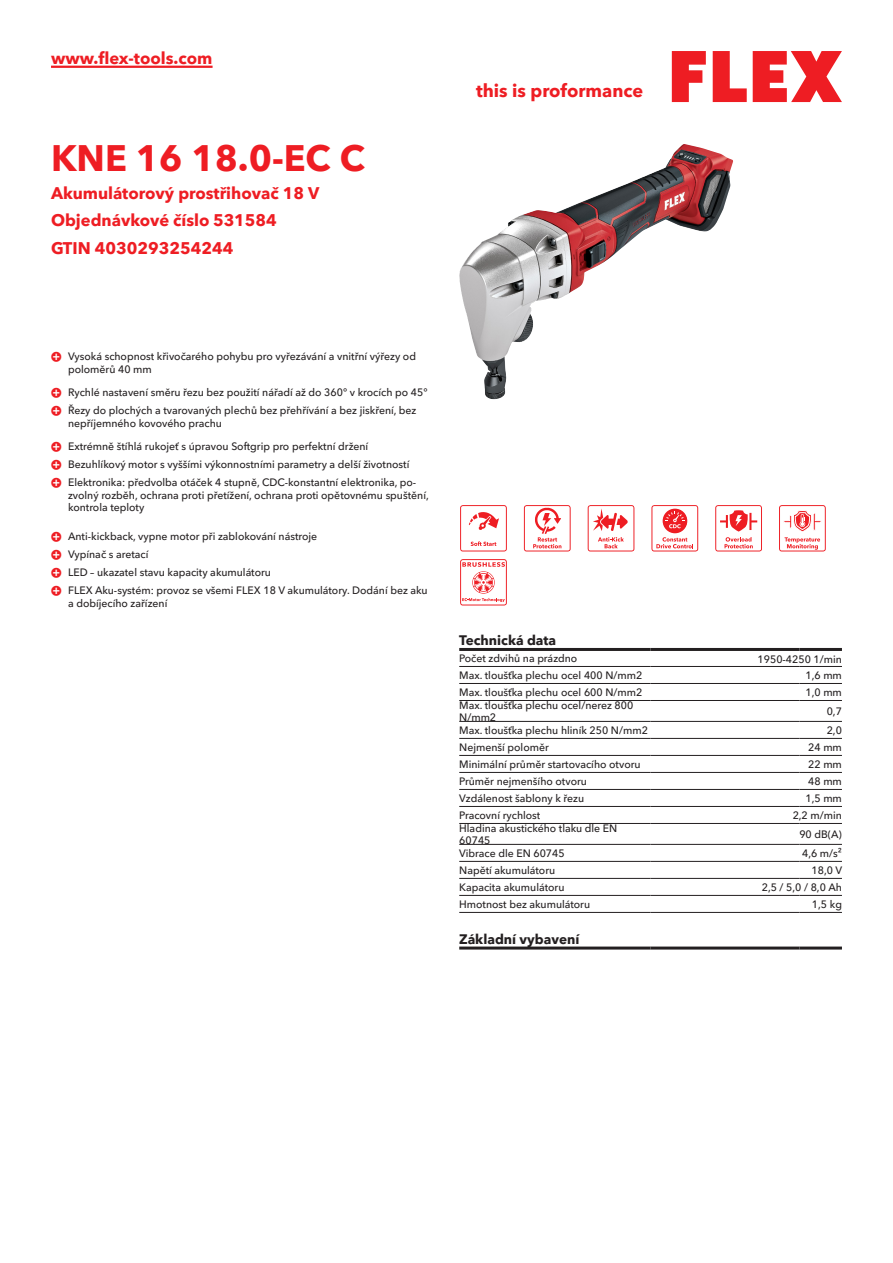
<style>
.page{position:relative;width:893px;height:1263px;background:#fff}
.page>*{position:absolute;margin:0;border:0;box-sizing:border-box;transform-origin:0 0}
.CB_AF_Product-name{font:700 36px "Avenir Next W1 G";color:#ee1d23}
.t1{font:700 18px "Avenir Next W1 G";color:#ee1d23}
.CB_AF_Product-short{font:700 16.5px "Avenir Next W1 G";color:#ee1d23}
.CB_AF_Order-number{font:700 16.5px "Avenir Next W1 G";color:#ee1d23}
.CB_AF_Table-headline{font:700 13.5px "Avenir Next W1 G";color:#231f20}
.CB_AF_Table-specific{font:500 10.5px/12.6px "Avenir Next W1 G";color:#231f20}
</style>
<div class="page">
<svg style="left:672px;top:51px;width:34px;height:51px"></svg>
<svg style="left:713px;top:51px;width:34px;height:51px"></svg>
<svg style="left:753px;top:51px;width:89px;height:51px"></svg>
<hr style="left:51px;top:66px;width:162px;height:2px;background:#ee1d23">
<img style="left:459px;top:144px;width:225px;height:255px">
<hr style="left:459px;top:666px;width:192px;height:1px;background:#231f20">
<hr style="left:651px;top:666px;width:148px;height:1px;background:#231f20">
<hr style="left:799px;top:666px;width:43px;height:1px;background:#231f20">
<hr style="left:459px;top:683px;width:192px;height:1px;background:#231f20">
<hr style="left:651px;top:683px;width:148px;height:1px;background:#231f20">
<hr style="left:799px;top:683px;width:43px;height:1px;background:#231f20">
<hr style="left:459px;top:700px;width:192px;height:1px;background:#231f20">
<hr style="left:651px;top:700px;width:148px;height:1px;background:#231f20">
<hr style="left:799px;top:700px;width:43px;height:1px;background:#231f20">
<hr style="left:459px;top:721px;width:192px;height:1px;background:#231f20">
<hr style="left:651px;top:721px;width:148px;height:1px;background:#231f20">
<hr style="left:799px;top:721px;width:43px;height:1px;background:#231f20">
<hr style="left:459px;top:738px;width:192px;height:1px;background:#231f20">
<hr style="left:651px;top:738px;width:148px;height:1px;background:#231f20">
<hr style="left:799px;top:738px;width:43px;height:1px;background:#231f20">
<hr style="left:459px;top:755px;width:192px;height:1px;background:#231f20">
<hr style="left:651px;top:755px;width:148px;height:1px;background:#231f20">
<hr style="left:799px;top:755px;width:43px;height:1px;background:#231f20">
<hr style="left:459px;top:772px;width:192px;height:1px;background:#231f20">
<hr style="left:651px;top:772px;width:148px;height:1px;background:#231f20">
<hr style="left:799px;top:772px;width:43px;height:1px;background:#231f20">
<hr style="left:459px;top:789px;width:192px;height:1px;background:#231f20">
<hr style="left:651px;top:789px;width:148px;height:1px;background:#231f20">
<hr style="left:799px;top:789px;width:43px;height:1px;background:#231f20">
<hr style="left:459px;top:806px;width:192px;height:1px;background:#231f20">
<hr style="left:651px;top:806px;width:148px;height:1px;background:#231f20">
<hr style="left:799px;top:806px;width:43px;height:1px;background:#231f20">
<hr style="left:459px;top:823px;width:192px;height:1px;background:#231f20">
<hr style="left:651px;top:823px;width:148px;height:1px;background:#231f20">
<hr style="left:799px;top:823px;width:43px;height:1px;background:#231f20">
<hr style="left:459px;top:844px;width:192px;height:1px;background:#231f20">
<hr style="left:651px;top:844px;width:148px;height:1px;background:#231f20">
<hr style="left:799px;top:844px;width:43px;height:1px;background:#231f20">
<hr style="left:459px;top:861px;width:192px;height:1px;background:#231f20">
<hr style="left:651px;top:861px;width:148px;height:1px;background:#231f20">
<hr style="left:799px;top:861px;width:43px;height:1px;background:#231f20">
<hr style="left:459px;top:878px;width:192px;height:1px;background:#231f20">
<hr style="left:651px;top:878px;width:148px;height:1px;background:#231f20">
<hr style="left:799px;top:878px;width:43px;height:1px;background:#231f20">
<hr style="left:459px;top:895px;width:192px;height:1px;background:#231f20">
<hr style="left:651px;top:895px;width:148px;height:1px;background:#231f20">
<hr style="left:799px;top:895px;width:43px;height:1px;background:#231f20">
<hr style="left:459px;top:912px;width:192px;height:1px;background:#231f20">
<hr style="left:651px;top:912px;width:148px;height:1px;background:#231f20">
<hr style="left:799px;top:912px;width:43px;height:1px;background:#231f20">
<hr style="left:459px;top:648px;width:192px;height:3px;background:#231f20">
<hr style="left:651px;top:648px;width:148px;height:3px;background:#231f20">
<hr style="left:799px;top:648px;width:43px;height:3px;background:#231f20">
<hr style="left:459px;top:946px;width:192px;height:3px;background:#231f20">
<hr style="left:651px;top:946px;width:148px;height:3px;background:#231f20">
<hr style="left:799px;top:946px;width:43px;height:3px;background:#231f20">
<svg style="left:460px;top:505px;width:47px;height:46px"></svg>
<svg style="left:524px;top:505px;width:47px;height:46px"></svg>
<svg style="left:588px;top:505px;width:46px;height:46px"></svg>
<svg style="left:651px;top:505px;width:47px;height:46px"></svg>
<svg style="left:715px;top:505px;width:47px;height:46px"></svg>
<svg style="left:779px;top:505px;width:47px;height:46px"></svg>
<svg style="left:460px;top:559px;width:47px;height:46px"></svg>
<h3 class="CB_AF_Product-short" style="left:51px;top:45px;width:163px">www.flex-tools.com</h3>
<p class="CB_AF_Product-name" style="left:51px;top:130px;width:315px">KNE 16 18.0-EC C</p>
<p class="CB_AF_Product-short" style="left:51px;top:180px;width:270px">Akumulátorový prostřihovač 18 V</p>
<p class="CB_AF_Order-number" style="left:51px;top:207px;width:227px">Objednávkové číslo 531584</p>
<p class="CB_AF_Order-number" style="left:51px;top:235px;width:184px">GTIN 4030293254244</p>
<h2 class="t1" style="left:476px;top:77px;width:169px">this is proformance</h2>
<p class="CB_AF_Table-specific" style="left:68px;top:349px;width:349px">Vysoká schopnost křivočarého pohybu pro vyřezávání a vnitřní výřezy od poloměrů 40 mm</p>
<p class="CB_AF_Table-specific" style="left:68px;top:385px;width:361px">Rychlé nastavení směru řezu bez použití nářadí až do 360° v krocích po 45°</p>
<p class="CB_AF_Table-specific" style="left:68px;top:403px;width:350px">Řezy do plochých a tvarovaných plechů bez přehřívání a bez jiskření, bez nepříjemného kovového prachu</p>
<p class="CB_AF_Table-specific" style="left:68px;top:439px;width:302px">Extrémně štíhlá rukojeť s úpravou Softgrip pro perfektní držení</p>
<p class="CB_AF_Table-specific" style="left:68px;top:457px;width:343px">Bezuhlíkový motor s vyššími výkonnostními parametry a delší životností</p>
<p class="CB_AF_Table-specific" style="left:68px;top:475px;width:362px">Elektronika: předvolba otáček 4 stupně, CDC-konstantní elektronika, po&shy;zvolný rozběh, ochrana proti přetížení, ochrana proti opětovnému spuštění, kontrola teploty</p>
<p class="CB_AF_Table-specific" style="left:68px;top:529px;width:251px">Anti-kickback, vypne motor při zablokování nástroje</p>
<p class="CB_AF_Table-specific" style="left:68px;top:547px;width:82px">Vypínač s aretací</p>
<p class="CB_AF_Table-specific" style="left:68px;top:565px;width:204px">LED – ukazatel stavu kapacity akumulátoru</p>
<p class="CB_AF_Table-specific" style="left:68px;top:583px;width:361px">FLEX Aku-systém: provoz se všemi FLEX 18 V akumulátory. Dodání bez aku a dobíjecího zařízení</p>
<p class="CB_AF_Table-headline" style="left:459px;top:630px;width:98px">Technická data</p>
<p class="CB_AF_Table-specific" style="left:459px;top:651px;width:120px">Počet zdvihů na prázdno</p>
<p class="CB_AF_Table-specific" style="left:758px;top:652px;width:86px">1950-4250 1/min</p>
<p class="CB_AF_Table-specific" style="left:459px;top:668px;width:185px">Max. tloušťka plechu ocel 400 N/mm2</p>
<p class="CB_AF_Table-specific" style="left:805px;top:668px;width:38px">1,6 mm</p>
<p class="CB_AF_Table-specific" style="left:459px;top:685px;width:185px">Max. tloušťka plechu ocel 600 N/mm2</p>
<p class="CB_AF_Table-specific" style="left:805px;top:685px;width:38px">1,0 mm</p>
<p class="CB_AF_Table-specific" style="left:459px;top:698px;width:176px">Max. tloušťka plechu ocel/nerez 800<br>N/mm2</p>
<p class="CB_AF_Table-specific" style="left:827px;top:704px;width:17px">0,7</p>
<p class="CB_AF_Table-specific" style="left:459px;top:723px;width:190px">Max. tloušťka plechu hliník 250 N/mm2</p>
<p class="CB_AF_Table-specific" style="left:827px;top:723px;width:17px">2,0</p>
<p class="CB_AF_Table-specific" style="left:459px;top:740px;width:91px">Nejmenší poloměr</p>
<p class="CB_AF_Table-specific" style="left:808px;top:740px;width:35px">24 mm</p>
<p class="CB_AF_Table-specific" style="left:459px;top:757px;width:183px">Minimální průměr startovacího otvoru</p>
<p class="CB_AF_Table-specific" style="left:808px;top:757px;width:35px">22 mm</p>
<p class="CB_AF_Table-specific" style="left:459px;top:774px;width:129px">Průměr nejmenšího otvoru</p>
<p class="CB_AF_Table-specific" style="left:808px;top:774px;width:35px">48 mm</p>
<p class="CB_AF_Table-specific" style="left:459px;top:791px;width:126px">Vzdálenost šablony k řezu</p>
<p class="CB_AF_Table-specific" style="left:805px;top:791px;width:38px">1,5 mm</p>
<p class="CB_AF_Table-specific" style="left:459px;top:808px;width:83px">Pracovní rychlost</p>
<p class="CB_AF_Table-specific" style="left:793px;top:808px;width:51px">2,2 m/min</p>
<p class="CB_AF_Table-specific" style="left:459px;top:821px;width:160px">Hladina akustického tlaku dle EN<br>60745</p>
<p class="CB_AF_Table-specific" style="left:799px;top:827px;width:44px">90 dB(A)</p>
<p class="CB_AF_Table-specific" style="left:459px;top:846px;width:107px">Vibrace dle EN 60745</p>
<p class="CB_AF_Table-specific" style="left:802px;top:846px;width:41px">4,6 m/s²</p>
<p class="CB_AF_Table-specific" style="left:459px;top:863px;width:97px">Napětí akumulátoru</p>
<p class="CB_AF_Table-specific" style="left:811px;top:863px;width:32px">18,0 V</p>
<p class="CB_AF_Table-specific" style="left:459px;top:880px;width:107px">Kapacita akumulátoru</p>
<p class="CB_AF_Table-specific" style="left:762px;top:880px;width:82px">2,5 / 5,0 / 8,0 Ah</p>
<p class="CB_AF_Table-specific" style="left:459px;top:897px;width:132px">Hmotnost bez akumulátoru</p>
<p class="CB_AF_Table-specific" style="left:812px;top:897px;width:32px">1,5 kg</p>
<p class="CB_AF_Table-headline" style="left:459px;top:928px;width:122px">Základní vybavení</p>
</div>
